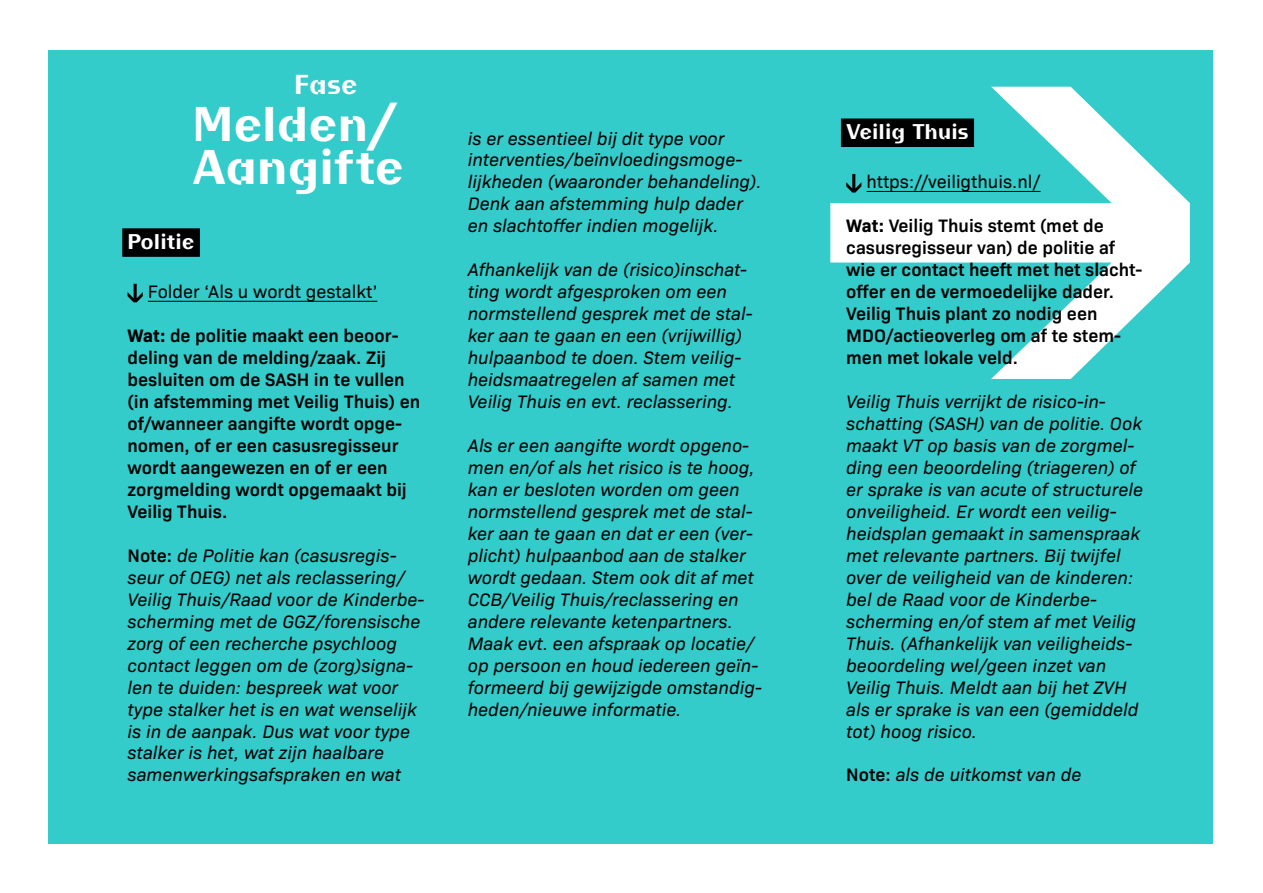
<style>
.page{position:relative;width:1263px;height:893px;background:#fff}
.page>*{position:absolute;margin:0;border:0;box-sizing:border-box;transform-origin:0 0}
.t1{font:700 48px/42.6px "BC Liguria RB Test C";letter-spacing:-.005em;color:#fff}
.t2{font:700 27px "BC Liguria RB Test C";color:#fff}
.t3{font:700 21px "BC Liguria RB Test C";letter-spacing:.005em;color:#fff}
.t4{font:italic 18.3px/21.9px "Bio Sans";color:#000}
.t5{font:600 18.3px/21.9px "Bio Sans";color:#000}
.t6{font:18.3px "Bio Sans";color:#000}
.s1{font-weight:700}
.s2{font-weight:600;font-style:normal}
</style>
<div class="page">
<div style="left:49px;top:50px;width:1164px;height:793px;background:#34cbcb"></div>
<svg style="left:830px;top:87px;width:360px;height:292px"></svg>
<div style="left:122px;top:228px;width:78px;height:29px;background:#000"></div>
<hr style="left:148px;top:301px;width:229px;height:1px;background:#000">
<svg style="left:128px;top:284px;width:15px;height:18px"></svg>
<div style="left:841px;top:119px;width:133px;height:28px;background:#000"></div>
<hr style="left:866px;top:191px;width:174px;height:1px;background:#000">
<svg style="left:846px;top:174px;width:15px;height:19px"></svg>
<h2 class="t2" style="left:294px;top:67px;width:65px">Fase</h2>
<h1 class="t1" style="left:192px;top:102px;width:213px">Melden/<br>Aangifte</h1>
<p class="t3" style="left:128px;top:228px;width:69px">Politie</p>
<p class="t6" style="left:148px;top:278px;width:231px">Folder ‘Als u wordt gestalkt’</p>
<p class="t5" style="left:128px;top:323px;width:294px"><span class="s1">Wat:</span> de politie maakt een beoor&shy;deling van de melding/zaak. Zij besluiten om de SASH in te vullen (in afstemming met Veilig Thuis) en of/wanneer aangifte wordt opge&shy;nomen, of er een casusregisseur wordt aangewezen en of er een zorgmelding wordt opgemaakt bij<br>Veilig Thuis.</p>
<p class="t4" style="left:128px;top:543px;width:298px"><span class="s2">Note:</span> de Politie kan (casusregis&shy;seur of OEG) net als reclassering/ Veilig Thuis/Raad voor de Kinderbe&shy;scherming met de GGZ/forensische zorg of een recherche psychloog contact leggen om de (zorg)signa&shy;len te duiden: bespreek wat voor type stalker het is en wat wenselijk is in de aanpak. Dus wat voor type stalker is het, wat zijn haalbare samenwerkingsafspraken en wat</p>
<p class="t4" style="left:468px;top:126px;width:295px">is er essentieel bij dit type voor interventies/beïnvloedingsmoge&shy;lijkheden (waaronder behandeling).<br>Denk aan afstemming hulp dader en slachtoffer indien mogelijk.</p>
<p class="t4" style="left:468px;top:258px;width:286px">Afhankelijk van de (risico)inschat&shy;ting wordt afgesproken om een normstellend gesprek met de stal&shy;ker aan te gaan en een (vrijwillig) hulpaanbod te doen. Stem veilig&shy;heidsmaatregelen af samen met Veilig Thuis en evt. reclassering.</p>
<p class="t4" style="left:468px;top:433px;width:296px">Als er een aangifte wordt opgeno&shy;men en/of als het risico is te hoog, kan er besloten worden om geen normstellend gesprek met de stal&shy;ker aan te gaan en dat er een (ver&shy;plicht) hulpaanbod aan de stalker wordt gedaan. Stem ook dit af met CCB/Veilig Thuis/reclassering en andere relevante ketenpartners.<br>Maak evt. een afspraak op locatie/ op persoon en houd iedereen geïn&shy;formeerd bij gewijzigde omstandig&shy;heden/nieuwe informatie.</p>
<p class="t3" style="left:846px;top:119px;width:124px">Veilig Thuis</p>
<p class="t6" style="left:866px;top:169px;width:176px">https://veiligthuis.nl/</p>
<p class="t5" style="left:846px;top:214px;width:297px"><span class="s1">Wat:</span> Veilig Thuis stemt (met de casusregisseur van) de politie af wie er contact heeft met het slacht&shy;offer en de vermoedelijke dader.<br>Veilig Thuis plant zo nodig een<br>MDO/actieoverleg om af te stem&shy;men met lokale veld.</p>
<p class="t4" style="left:846px;top:389px;width:298px">Veilig Thuis verrijkt de risico-in&shy;schatting (SASH) van de politie. Ook maakt VT op basis van de zorgmel&shy;ding een beoordeling (triageren) of er sprake is van acute of structurele onveiligheid. Er wordt een veilig&shy;heidsplan gemaakt in samenspraak met relevante partners. Bij twijfel over de veiligheid van de kinderen: bel de Raad voor de Kinderbe&shy;scherming en/of stem af met Veilig Thuis. (Afhankelijk van veiligheids&shy;beoordeling wel/geen inzet van Veilig Thuis. Meldt aan bij het ZVH als er sprake is van een (gemiddeld tot) hoog risico.</p>
<p class="t4" style="left:846px;top:763px;width:237px"><span class="s2">Note:</span> als de uitkomst van de</p>
</div>
